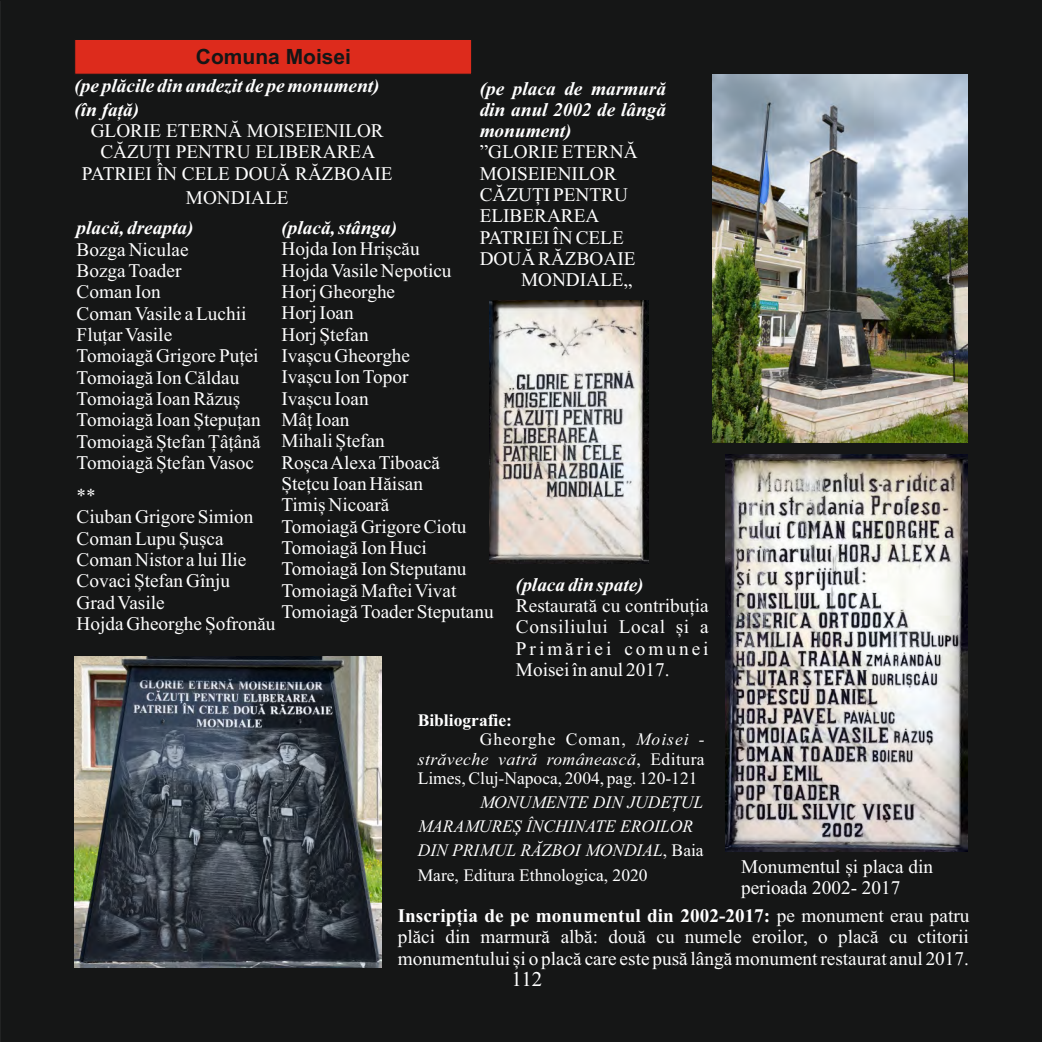
<style>
.page{position:relative;width:1042px;height:1042px;background:#fff}
.page>*{position:absolute;margin:0;border:0;box-sizing:border-box;transform-origin:0 0}
.t1{font:700 21px "Arial";color:#151616}
.t2{font:21px "Times New Roman";color:#fff}
.t3{font:19.25px/21.3px "Times New Roman";color:#fff}
.t4{font:italic 700 19.25px/21.3px "Times New Roman";color:#fff}
.t5{font:italic 17.5px/24.2px "Times New Roman";color:#fff}
.t6{font:17.5px "Times New Roman";color:#fff}
.t7{font:italic 17.5px "Times New Roman";letter-spacing:.025em;color:#fff}
.t8{font:17.5px "Times New Roman";letter-spacing:.06em;color:#fff}
.t9{font:700 17.5px "Times New Roman";color:#fff}
.s1{font-style:italic}
.s2{font-style:normal}
.s3{font-weight:700}
</style>
<div class="page">
<div style="left:0;top:0;width:1042px;height:1042px;background:#151616;border:1px solid #151616"></div>
<div style="left:74px;top:39px;width:398px;height:36px;background:#dd2b1c;border:1px solid #151616"></div>
<img style="left:712px;top:75px;width:255px;height:368px">
<img style="left:726px;top:454px;width:241px;height:397px">
<img style="left:74px;top:657px;width:308px;height:310px">
<img style="left:490px;top:300px;width:158px;height:264px">
<p class="t1" style="left:196px;top:49px;width:157px">Comuna Moisei</p>
<p class="t4" style="left:74px;top:75px;width:306px;line-height:24.2px">(pe plăcile din andezit de pe monument) (în față)</p>
<p class="t3" style="left:82px;top:122px;width:312px;text-align:center">GLORIE ETERNĂ MOISEIENILOR<br>CĂZUȚI PENTRU ELIBERAREA<br>PATRIEI ÎN CELE DOUĂ RĂZBOAIE</p>
<p class="t3" style="left:186px;top:189px;width:104px">MONDIALE</p>
<p class="t4" style="left:480px;top:79px;width:188px;text-align:justify">(pe placa de marmură din anul 2002 de lângă monument)</p>
<p class="t3" style="left:480px;top:143px;width:159px">”GLORIE ETERNĂ</p>
<p class="t3" style="left:480px;top:165px;width:138px">MOISEIENILOR</p>
<p class="t3" style="left:480px;top:186px;width:150px">CĂZUȚI PENTRU</p>
<p class="t3" style="left:480px;top:207px;width:121px">ELIBERAREA</p>
<p class="t3" style="left:480px;top:228px;width:146px">PATRIEI ÎN CELE</p>
<p class="t3" style="left:480px;top:250px;width:157px">DOUĂ RĂZBOAIE</p>
<p class="t3" style="left:521px;top:271px;width:113px">MONDIALE„</p>
<p class="t4" style="left:281px;top:219px;width:117px">(placă, stânga)</p>
<p class="t3" style="left:281px;top:240px;width:214px">Hojda Ion Hrișcău<br>Hojda Vasile Nepoticu<br>Horj Gheorghe<br>Horj Ioan<br>Horj Ștefan<br>Ivașcu Gheorghe<br>Ivașcu Ion Topor<br>Ivașcu Ioan<br>Mâț Ioan<br>Mihali Ștefan<br>Roșca Alexa Tiboacă<br>Ștețcu Ioan Hăisan<br>Timiș Nicoară<br>Tomoiagă Grigore Ciotu<br>Tomoiagă Ion Huci<br>Tomoiagă Ion Steputanu<br>Tomoiagă Maftei Vivat<br>Tomoiagă Toader Steputanu</p>
<p class="t4" style="left:77px;top:219px;width:118px">placă, dreapta)</p>
<p class="t3" style="left:77px;top:240px;width:186px">Bozga Niculae<br>Bozga Toader<br>Coman Ion<br>Coman Vasile a Luchii<br>Fluțar Vasile<br>Tomoiagă Grigore Puței<br>Tomoiagă Ion Căldau<br>Tomoiagă Ioan Răzuș<br>Tomoiagă Ioan Ștepuțan<br>Tomoiagă Ștefan Țâțână<br>Tomoiagă Ștefan Vasoc</p>
<p class="t3" style="left:77px;top:486px;width:200px">**<br>Ciuban Grigore Simion<br>Coman Lupu Șușca<br>Coman Nistor a lui Ilie<br>Covaci Ștefan Gînju<br>Grad Vasile<br>Hojda Gheorghe Șofronău</p>
<p class="t4" style="left:516px;top:575px;width:129px">(placa din spate)</p>
<p class="t3" style="left:516px;top:597px;width:194px;text-align:justify">Restaurată cu contribuția Consiliului Local și a Primăriei comunei Moisei în anul 2017.</p>
<p class="t9" style="left:418px;top:714px;width:96px">Bibliografie:</p>
<p class="t8" style="left:480px;top:733px;width:227px">Gheorghe Coman, <span class="s1">Moisei -</span></p>
<p class="t7" style="left:418px;top:752px;width:288px">străveche vatră românească<span class="s2">, Editura</span></p>
<p class="t6" style="left:418px;top:772px;width:281px">Limes, Cluj-Napoca, 2004, pag. 120-121</p>
<p class="t5" style="left:418px;top:792px;width:287px;text-indent:62px">MONUMENTE DIN JUDEȚUL<br>MARAMUREȘ ÎNCHINATE EROILOR<br>DIN PRIMUL RĂZBOI MONDIAL<span class="s2">, Baia<br>Mare, Editura Ethnologica, 2020</span></p>
<p class="t3" style="left:398px;top:906px;width:573px;text-align:justify"><span class="s3">Inscripția de pe monumentul din 2002-2017:</span> pe monument erau patru plăci din marmură albă: două cu numele eroilor, o placă cu ctitorii monumentului și o placă care este pusă lângă monument restaurat anul 2017.</p>
<p class="t3" style="left:741px;top:857px;width:193px">Monumentul și placa din perioada 2002- 2017</p>
<p class="t2" style="left:511px;top:971px;width:32px">112</p>
</div>
